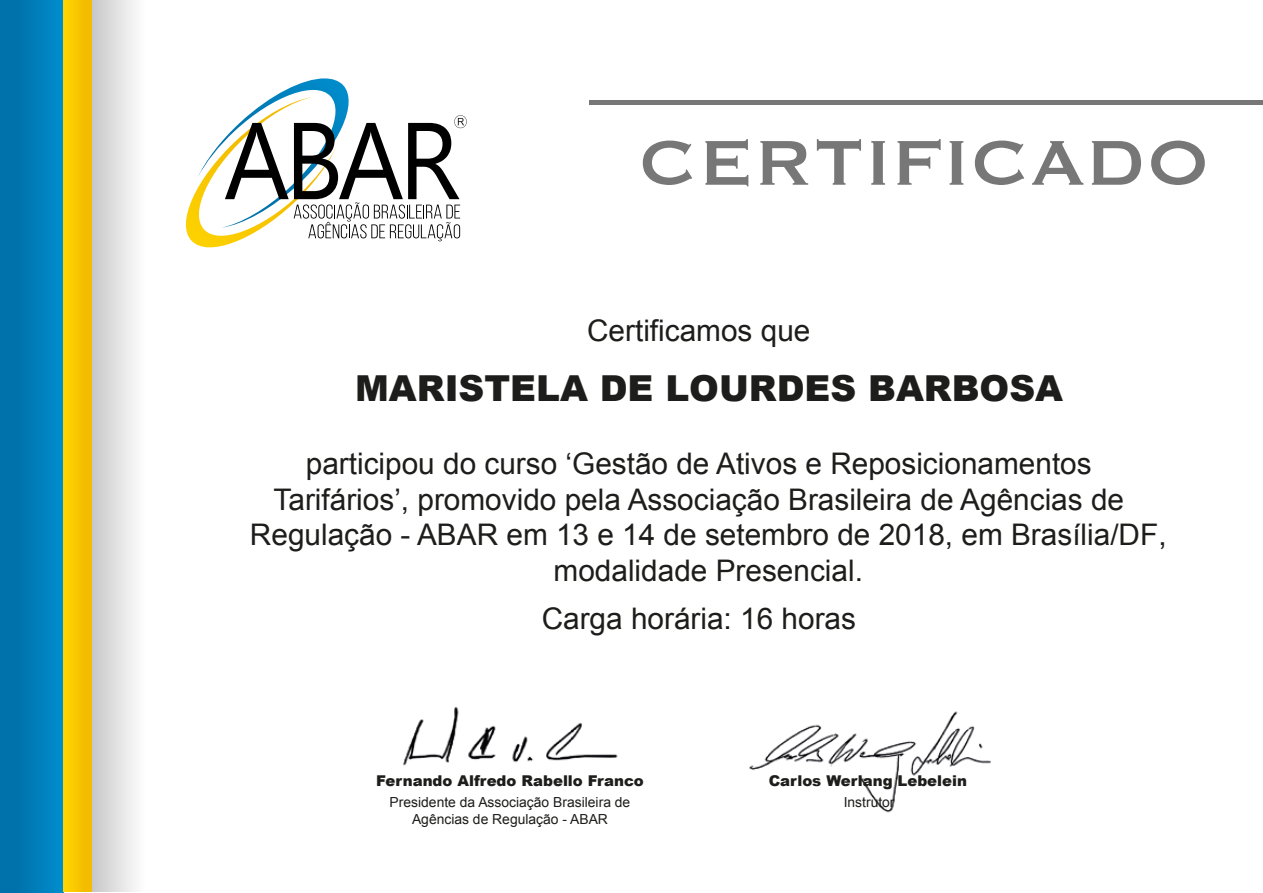
<style>
.page{position:relative;width:1263px;height:893px;background:#fff}
.page>*{position:absolute;margin:0;border:0;box-sizing:border-box;transform-origin:0 0}
.t1{font:83.1px "Copperplate";color:#777}
.t2{font:900 35.85px "Arial";color:#1d1d1b}
.t3{font:29.7px "Arial";color:#1d1d1b}
.t4{font:900 14.85px "Arial";color:#1d1d1b}
.t5{font:13.95px/16.6px "Arial";color:#1d1d1b;text-align:center}
</style>
<div class="page">
<img style="left:749px;top:711px;width:242px;height:102px">
<img style="left:403px;top:707px;width:215px;height:59px">
<div style="left:0;top:0;width:64px;height:892px;background:linear-gradient(to right,#006ca3,#008ccb)"></div>
<div style="left:91px;top:0;width:73px;height:891px;background:linear-gradient(to right,#cacaca,#fff)"></div>
<div style="left:64px;top:0;width:28px;height:891px;background:linear-gradient(to right,#ffd500,#f1b800)"></div>
<div style="left:590px;top:100px;width:673px;height:5px;background:#777"></div>
<svg style="left:185px;top:78px;width:282px;height:170px"></svg>
<h1 class="t1" style="left:638px;top:108px;width:573px">CERTIFICADO</h1>
<p class="t3" style="left:587px;top:311px;width:225px">Certificamos que</p>
<p class="t2" style="left:355px;top:362px;width:709px">MARISTELA DE LOURDES BARBOSA</p>
<p class="t3" style="left:306px;top:444px;width:787px">participou do curso ‘Gestão de Ativos e Reposicionamentos</p>
<p class="t3" style="left:274px;top:480px;width:852px">Tarifários’, promovido pela Associação Brasileira de Agências de</p>
<p class="t3" style="left:250px;top:515px;width:918px">Regulação - ABAR em 13 e 14 de setembro de 2018, em Brasília/DF,</p>
<p class="t3" style="left:554px;top:551px;width:311px">modalidade Presencial.</p>
<p class="t3" style="left:542px;top:599px;width:316px">Carga horária: 16 horas</p>
<p class="t4" style="left:376px;top:770px;width:269px">Fernando Alfredo Rabello Franco</p>
<p class="t5" style="left:390px;top:794px;width:242px">Presidente da Associação Brasileira de<br>Agências de Regulação - ABAR</p>
<p class="t4" style="left:769px;top:770px;width:200px">Carlos Werlang Lebelein</p>
<p class="t5" style="left:844px;top:794px;width:52px">Instrutor</p>
</div>
